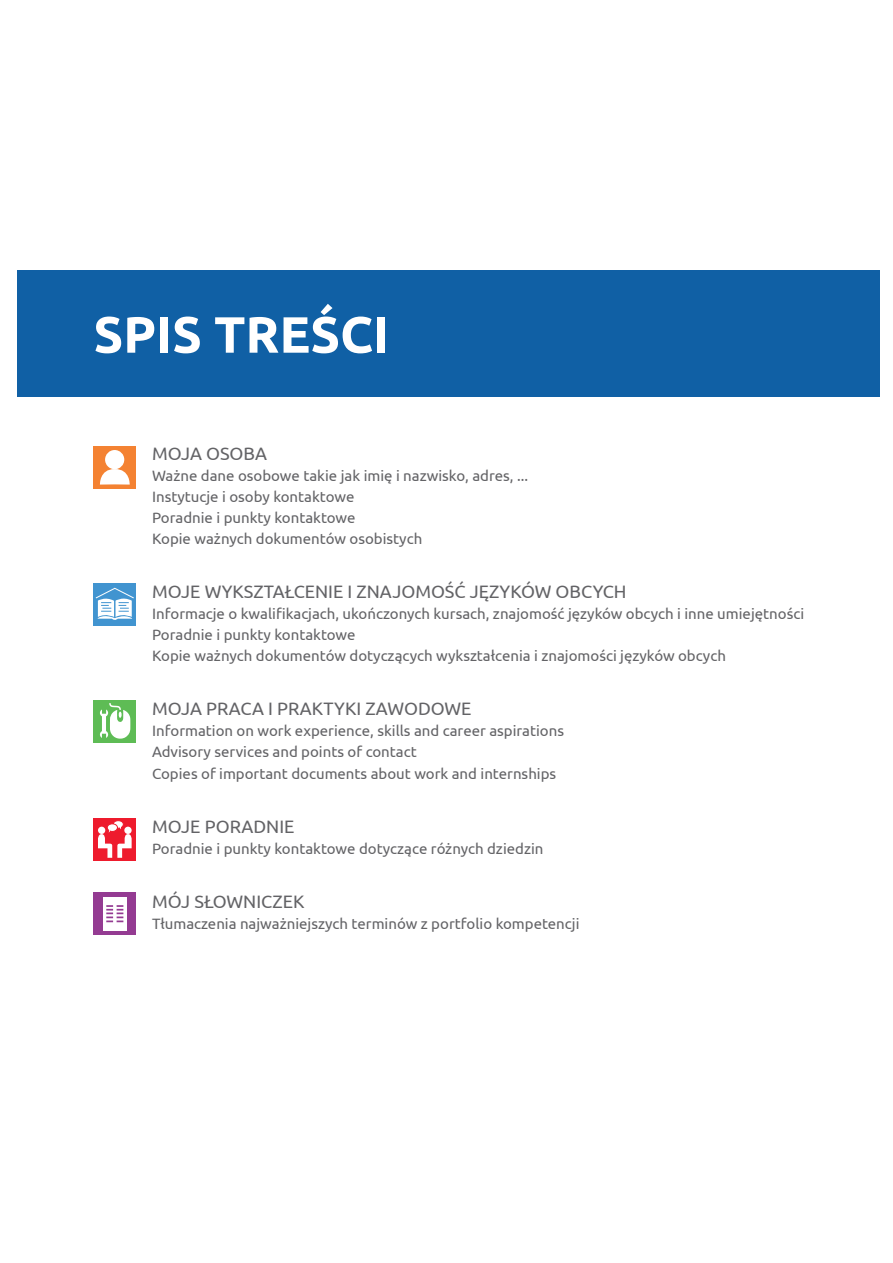
<style>
.page{position:relative;width:893px;height:1263px;background:#fff}
.page>*{position:absolute;margin:0;border:0;box-sizing:border-box;transform-origin:0 0}
.t1{font:700 51px "Ubuntu";color:#fff}
.t2{font:18px "Ubuntu";color:#636366}
.t3{font:15px/21px "Ubuntu";color:#636366}
</style>
<div class="page">
<div style="left:17px;top:270px;width:862px;height:127px;background:#1060a5"></div>
<div style="left:94px;top:583px;width:42px;height:42px;background:#4194d0"></div>
<div style="left:94px;top:700px;width:42px;height:43px;background:#5ebc55"></div>
<svg style="left:100px;top:703px;width:30px;height:36px"></svg>
<svg style="left:95px;top:587px;width:39px;height:33px"></svg>
<div style="left:94px;top:892px;width:42px;height:43px;background:#943b92"></div>
<div style="left:103px;top:897px;width:24px;height:33px;background:#fff"></div>
<svg style="left:106px;top:905px;width:17px;height:17px"></svg>
<div style="left:94px;top:446px;width:42px;height:43px;background:#f48232"></div>
<svg style="left:100px;top:450px;width:30px;height:35px"></svg>
<div style="left:94px;top:818px;width:42px;height:43px;background:#ee1b2d"></div>
<svg style="left:98px;top:820px;width:34px;height:38px"></svg>
<p class="t1" style="left:94px;top:304px;width:297px">SPIS TREŚCI</p>
<p class="t2" style="left:152px;top:443px;width:117px">MOJA OSOBA</p>
<p class="t3" style="left:152px;top:465px;width:378px">Ważne dane osobowe takie jak imię i nazwisko, adres, ...<br>Instytucje i osoby kontaktowe<br>Poradnie i punkty kontaktowe<br>Kopie ważnych dokumentów osobistych</p>
<p class="t2" style="left:152px;top:581px;width:476px">MOJE WYKSZTAŁCENIE I ZNAJOMOŚĆ JĘZYKÓW OBCYCH</p>
<p class="t3" style="left:152px;top:603px;width:654px">Informacje o kwalifikacjach, ukończonych kursach, znajomość języków obcych i inne umiejętności<br>Poradnie i punkty kontaktowe<br>Kopie ważnych dokumentów dotyczących wykształcenia i znajomości języków obcych</p>
<p class="t2" style="left:152px;top:698px;width:321px">MOJA PRACA I PRAKTYKI ZAWODOWE</p>
<p class="t3" style="left:152px;top:720px;width:414px">Information on work experience, skills and career aspirations<br>Advisory services and points of contact<br>Copies of important documents about work and internships</p>
<p class="t2" style="left:152px;top:815px;width:144px">MOJE PORADNIE</p>
<p class="t3" style="left:152px;top:837px;width:393px">Poradnie i punkty kontaktowe dotyczące różnych dziedzin</p>
<p class="t2" style="left:152px;top:890px;width:154px">MÓJ SŁOWNICZEK</p>
<p class="t3" style="left:152px;top:912px;width:429px">Tłumaczenia najważniejszych terminów z portfolio kompetencji</p>
</div>
